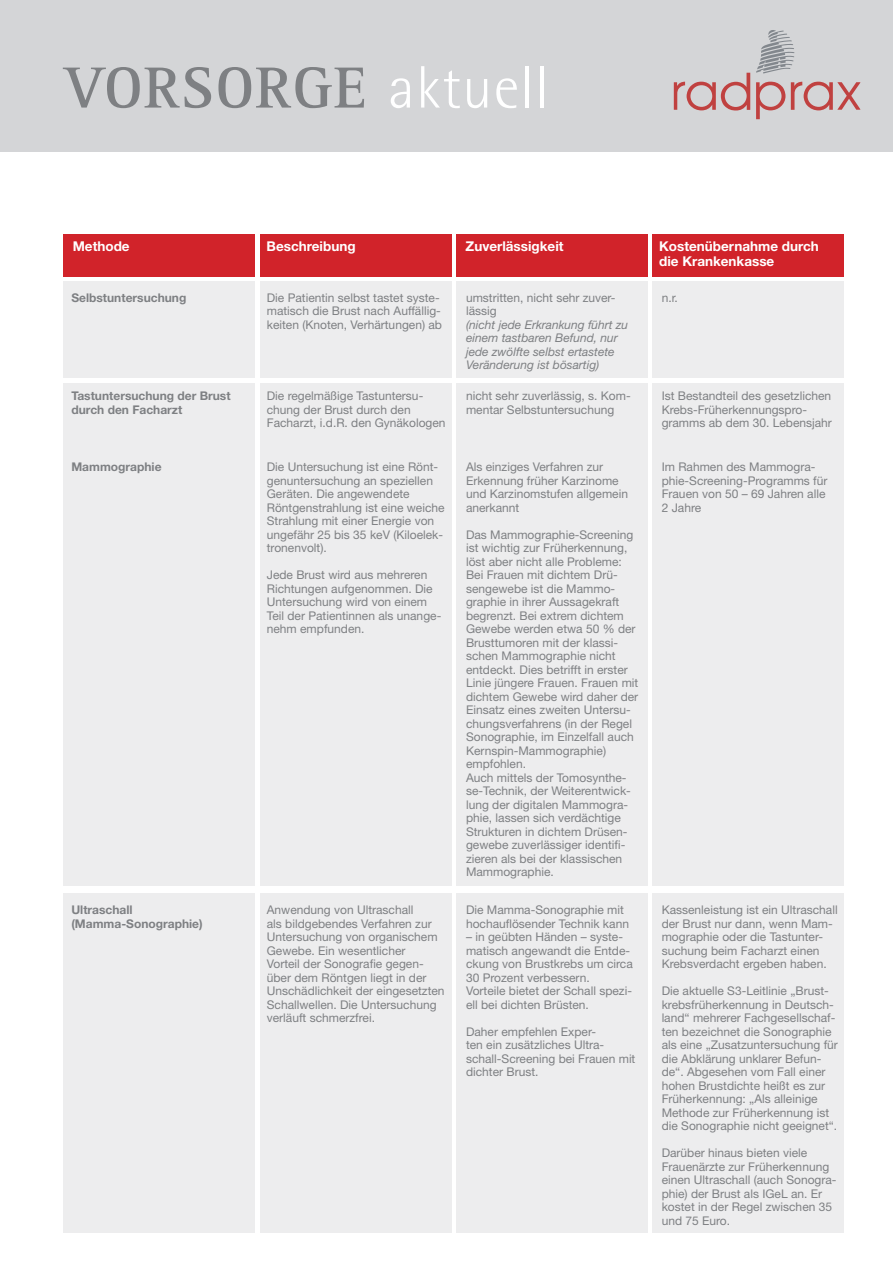
<style>
.page{position:relative;width:893px;height:1263px;background:#fff}
.page>*{position:absolute;margin:0;border:0;box-sizing:border-box;transform-origin:0 0}
.t1{font:700 60px "Rotis Serif";letter-spacing:.02em;color:#7e8083}
.t2{font:700 13.5px/15px "Helvetica Neue LT Std";color:#fff}
.t3{font:12px/13.5px "Helvetica Neue LT Std";color:#7e8083}
.t4{font:700 12px/13.5px "Helvetica Neue LT Std";color:#7e8083}
.t5{font:italic 12px/13.5px "Helvetica Neue LT Std";color:#7e8083}
.s1{font-family:"Rotis Semi Sans";font-weight:300;color:#fff}
</style>
<div class="page">
<div style="left:64px;top:234px;width:191px;height:42px;background:#d1232a"></div>
<div style="left:64px;top:281px;width:191px;height:97px;background:#ededee"></div>
<div style="left:64px;top:893px;width:191px;height:340px;background:#ededee"></div>
<div style="left:64px;top:384px;width:191px;height:502px;background:#ededee"></div>
<div style="left:456px;top:234px;width:191px;height:42px;background:#d1232a"></div>
<div style="left:456px;top:281px;width:191px;height:97px;background:#ededee"></div>
<div style="left:456px;top:893px;width:191px;height:340px;background:#ededee"></div>
<div style="left:456px;top:384px;width:191px;height:502px;background:#ededee"></div>
<div style="left:260px;top:234px;width:191px;height:42px;background:#d1232a"></div>
<div style="left:260px;top:281px;width:191px;height:97px;background:#ededee"></div>
<div style="left:260px;top:893px;width:191px;height:340px;background:#ededee"></div>
<div style="left:260px;top:384px;width:191px;height:502px;background:#ededee"></div>
<div style="left:652px;top:234px;width:191px;height:42px;background:#d1232a"></div>
<div style="left:652px;top:281px;width:191px;height:97px;background:#ededee"></div>
<div style="left:652px;top:893px;width:191px;height:340px;background:#ededee"></div>
<div style="left:652px;top:384px;width:191px;height:502px;background:#ededee"></div>
<div style="left:0;top:0;width:893px;height:151px;background:#d4d5d7"></div>
<svg style="left:674px;top:73px;width:76px;height:38px"></svg>
<svg style="left:756px;top:82px;width:29px;height:37px"></svg>
<svg style="left:791px;top:82px;width:70px;height:28px"></svg>
<svg style="left:756px;top:30px;width:38px;height:43px"></svg>
<h1 class="t1" style="left:64px;top:52px;width:486px">VORSORGE <span class="s1">aktuell</span></h1>
<p class="t2" style="left:73px;top:238px;width:58px">Methode</p>
<p class="t2" style="left:267px;top:238px;width:91px">Beschreibung</p>
<p class="t2" style="left:466px;top:238px;width:99px">Zuverlässigkeit</p>
<p class="t2" style="left:659px;top:238px;width:161px">Kostenübernahme durch die Krankenkasse</p>
<p class="t4" style="left:71px;top:291px;width:116px">Selbstuntersuchung</p>
<p class="t3" style="left:466px;top:291px;width:151px">umstritten, nicht sehr zuver&shy;lässig</p>
<p class="t5" style="left:466px;top:318px;width:164px">(nicht jede Erkrankung führt zu einem tastbaren Befund, nur jede zwölfte selbst ertastete<br>Veränderung ist bösartig)</p>
<p class="t3" style="left:466px;top:389px;width:166px">nicht sehr zuverlässig, s. Kom&shy;mentar Selbstuntersuchung</p>
<p class="t3" style="left:267px;top:291px;width:177px">Die Patientin selbst tastet syste&shy;matisch die Brust nach Auffällig&shy;keiten (Knoten, Verhärtungen) ab</p>
<p class="t3" style="left:662px;top:291px;width:18px">n.r.</p>
<p class="t3" style="left:267px;top:389px;width:180px">Die regelmäßige Tastuntersu&shy;chung der Brust durch den<br>Facharzt, i.d.R. den Gynäkologen</p>
<p class="t3" style="left:267px;top:460px;width:179px">Die Untersuchung ist eine Rönt&shy;genuntersuchung an speziellen<br>Geräten. Die angewendete<br>Röntgenstrahlung ist eine weiche<br>Strahlung mit einer Energie von ungefähr 25 bis 35 keV (Kiloelek&shy;tronenvolt).</p>
<p class="t3" style="left:267px;top:568px;width:176px">Jede Brust wird aus mehreren<br>Richtungen aufgenommen. Die<br>Untersuchung wird von einem<br>Teil der Patientinnen als unange&shy;nehm empfunden.</p>
<p class="t3" style="left:662px;top:389px;width:172px">Ist Bestandteil des gesetzlichen<br>Krebs-Früherkennungspro&shy;gramms ab dem 30. Lebensjahr</p>
<p class="t3" style="left:662px;top:460px;width:167px">Im Rahmen des Mammogra&shy;phie-Screening-Programms für<br>Frauen von 50 – 69 Jahren alle<br>2 Jahre</p>
<p class="t4" style="left:71px;top:389px;width:161px">Tastuntersuchung der Brust durch den Facharzt</p>
<p class="t3" style="left:466px;top:460px;width:164px">Als einziges Verfahren zur<br>Erkennung früher Karzinome und Karzinomstufen allgemein anerkannt</p>
<p class="t3" style="left:466px;top:528px;width:174px">Das Mammographie-Screening ist wichtig zur Früherkennung, löst aber nicht alle Probleme:<br>Bei Frauen mit dichtem Drü&shy;sengewebe ist die Mammo&shy;graphie in ihrer Aussagekraft begrenzt. Bei extrem dichtem<br>Gewebe werden etwa 50 % der<br>Brusttumoren mit der klassi&shy;schen Mammographie nicht entdeckt. Dies betrifft in erster<br>Linie jüngere Frauen. Frauen mit dichtem Gewebe wird daher der<br>Einsatz eines zweiten Untersu&shy;chungsverfahrens (in der Regel<br>Sonographie, im Einzelfall auch<br>Kernspin-Mammographie) empfohlen.<br>Auch mittels der Tomosynthe&shy;se-Technik, der Weiterentwick&shy;lung der digitalen Mammogra&shy;phie, lassen sich verdächtige<br>Strukturen in dichtem Drüsen&shy;gewebe zuverlässiger identifi&shy;zieren als bei der klassischen<br>Mammographie.</p>
<p class="t3" style="left:466px;top:903px;width:164px">Die Mamma-Sonographie mit hochauflösender Technik kann</p>
<p class="t3" style="left:466px;top:930px;width:168px">– in geübten Händen – syste&shy;matisch angewandt die Entde&shy;ckung von Brustkrebs um circa<br>30 Prozent verbessern.<br>Vorteile bietet der Schall spezi&shy;ell bei dichten Brüsten.</p>
<p class="t3" style="left:466px;top:1025px;width:171px">Daher empfehlen Exper-<br>ten ein zusätzliches Ultra&shy;schall-Screening bei Frauen mit dichter Brust.</p>
<p class="t4" style="left:71px;top:460px;width:92px">Mammographie</p>
<p class="t3" style="left:662px;top:903px;width:178px">Kassenleistung ist ein Ultraschall der Brust nur dann, wenn Mam&shy;mographie oder die Tastunter&shy;suchung beim Facharzt einen<br>Krebsverdacht ergeben haben.</p>
<p class="t3" style="left:662px;top:984px;width:178px">Die aktuelle S3-Leitlinie „Brust&shy;krebsfrüherkennung in Deutsch&shy;land“ mehrerer Fachgesellschaf&shy;ten bezeichnet die Sonographie als eine „Zusatzuntersuchung für die Abklärung unklarer Befun&shy;de“. Abgesehen vom Fall einer hohen Brustdichte heißt es zur<br>Früherkennung: „Als alleinige<br>Methode zur Früherkennung ist die Sonographie nicht geeignet“.</p>
<p class="t3" style="left:662px;top:1146px;width:176px">Darüber hinaus bieten viele<br>Frauenärzte zur Früherkennung einen Ultraschall (auch Sonogra&shy;phie) der Brust als IGeL an. Er kostet in der Regel zwischen 35 und 75 Euro.</p>
<p class="t3" style="left:267px;top:903px;width:179px">Anwendung von Ultraschall<br>als bildgebendes Verfahren zur<br>Untersuchung von organischem<br>Gewebe. Ein wesentlicher<br>Vorteil der Sonografie gegen&shy;über dem Röntgen liegt in der<br>Unschädlichkeit der eingesetzten<br>Schallwellen. Die Untersuchung verläuft schmerzfrei.</p>
<p class="t4" style="left:71px;top:903px;width:133px">Ultraschall (Mamma-Sonographie)</p>
</div>
